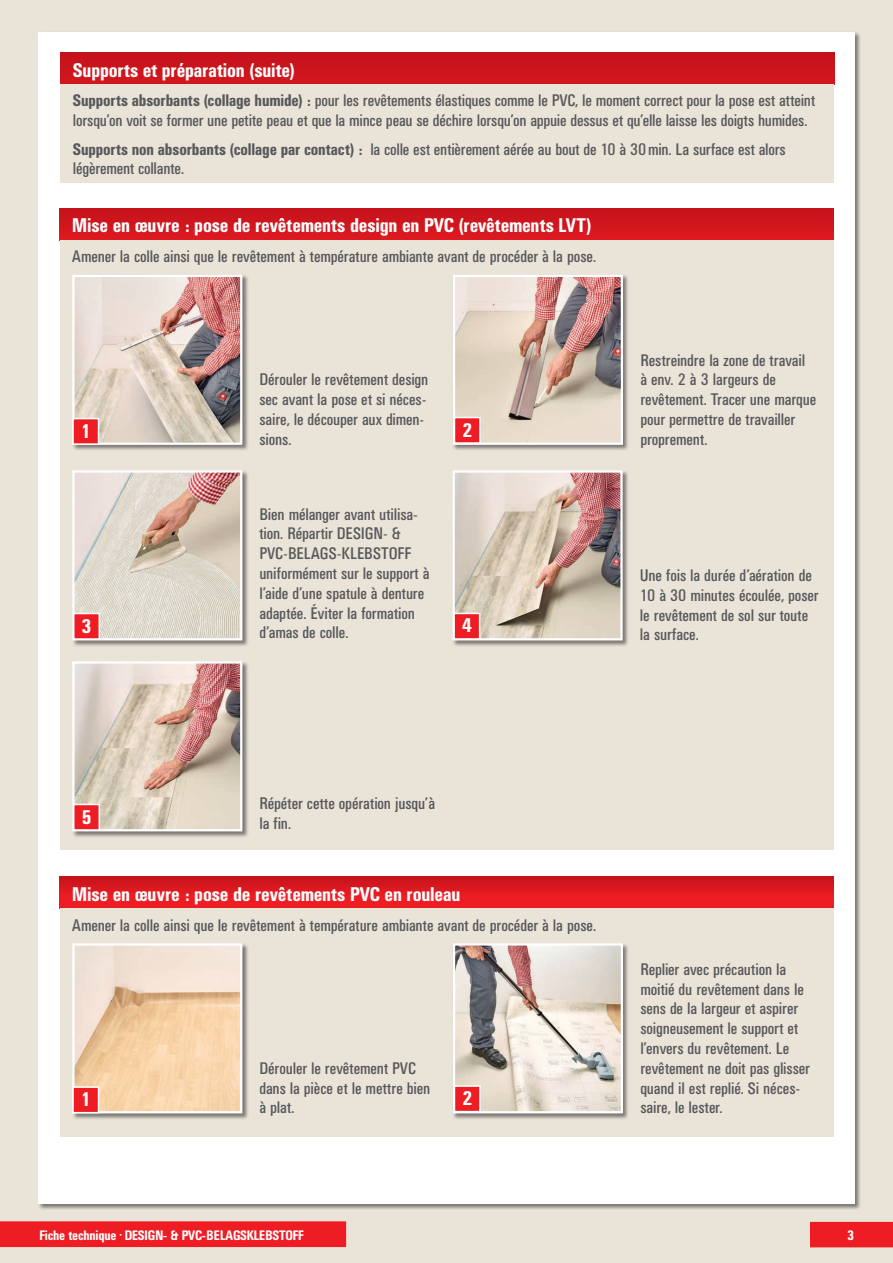
<style>
.page{position:relative;width:893px;height:1263px;background:#e9e3d8}
.page>*{position:absolute;margin:0;border:0;box-sizing:border-box;transform-origin:0 0}
.t1{font:500 condensed 19.5px "UN11";letter-spacing:.005em;color:#fff}
.t2{font:condensed 16.5px/19.8px "UN11";color:#57585a}
.t3{font:500 condensed 13.5px "UN11";color:#fff}
.s1{font-weight:500}
</style>
<div class="page">
<div style="left:38px;top:32px;width:817px;height:1171px;background:#fff"></div>
<div style="left:810px;top:1222px;width:83px;height:25px;background:#ee1d23"></div>
<div style="left:0;top:1221px;width:346px;height:26px;background:#ee1d23"></div>
<div style="left:60px;top:208px;width:773px;height:32px;background:linear-gradient(to right,#d1161e,#d1161e)"></div>
<div style="left:60px;top:240px;width:773px;height:610px;background:#e9e3d8"></div>
<div style="left:452px;top:470px;width:177px;height:177px;background:#231f20;opacity:.55"></div>
<img style="left:456px;top:473px;width:164px;height:164px">
<div style="left:453px;top:470px;width:170px;height:170px;border:2px solid #fff"></div>
<div style="left:454px;top:613px;width:26px;height:26px;background:#ee1d23"></div>
<div style="left:453px;top:613px;width:27px;height:27px;border:2px solid #fff"></div>
<div style="left:72px;top:470px;width:177px;height:177px;background:#231f20;opacity:.55"></div>
<img style="left:75px;top:473px;width:164px;height:164px">
<div style="left:72px;top:470px;width:170px;height:170px;border:2px solid #fff"></div>
<div style="left:74px;top:613px;width:25px;height:26px;background:#ee1d23"></div>
<div style="left:73px;top:613px;width:27px;height:27px;border:2px solid #fff"></div>
<div style="left:72px;top:661px;width:177px;height:177px;background:#231f20;opacity:.55"></div>
<img style="left:75px;top:664px;width:164px;height:164px">
<div style="left:72px;top:661px;width:170px;height:170px;border:2px solid #fff"></div>
<div style="left:74px;top:804px;width:25px;height:26px;background:#ee1d23"></div>
<div style="left:73px;top:804px;width:27px;height:27px;border:2px solid #fff"></div>
<div style="left:453px;top:274px;width:177px;height:177px;background:#231f20;opacity:.55"></div>
<img style="left:456px;top:278px;width:164px;height:164px">
<div style="left:453px;top:275px;width:170px;height:170px;border:2px solid #fff"></div>
<div style="left:454px;top:417px;width:26px;height:26px;background:#ee1d23"></div>
<div style="left:454px;top:417px;width:27px;height:27px;border:2px solid #fff"></div>
<div style="left:72px;top:274px;width:177px;height:177px;background:#231f20;opacity:.55"></div>
<img style="left:75px;top:278px;width:164px;height:164px">
<div style="left:72px;top:275px;width:170px;height:170px;border:2px solid #fff"></div>
<div style="left:73px;top:419px;width:26px;height:25px;background:#ee1d23"></div>
<div style="left:72px;top:418px;width:27px;height:27px;border:2px solid #fff"></div>
<div style="left:60px;top:877px;width:773px;height:32px;background:linear-gradient(to bottom,#cb141d,#f61f25)"></div>
<div style="left:60px;top:909px;width:773px;height:228px;background:#e9e3d8"></div>
<div style="left:453px;top:943px;width:177px;height:177px;background:#231f20;opacity:.55"></div>
<img style="left:456px;top:946px;width:164px;height:164px">
<div style="left:453px;top:943px;width:170px;height:170px;border:2px solid #fff"></div>
<div style="left:454px;top:1086px;width:26px;height:25px;background:#ee1d23"></div>
<div style="left:454px;top:1085px;width:27px;height:27px;border:2px solid #fff"></div>
<div style="left:72px;top:943px;width:177px;height:177px;background:#231f20;opacity:.55"></div>
<img style="left:75px;top:946px;width:164px;height:164px">
<div style="left:72px;top:943px;width:170px;height:170px;border:2px solid #fff"></div>
<div style="left:73px;top:1087px;width:26px;height:26px;background:#ee1d23"></div>
<div style="left:72px;top:1086px;width:27px;height:27px;border:2px solid #fff"></div>
<div style="left:60px;top:53px;width:774px;height:32px;background:#cc141c"></div>
<div style="left:60px;top:85px;width:774px;height:98px;background:#e9e3d8"></div>
<p class="t1" style="left:73px;top:58px;width:223px">Supports et préparation (suite)</p>
<p class="t2" style="left:73px;top:91px;width:743px"><span class="s1">Supports absorbants (collage humide) :</span> pour les revêtements élastiques comme le PVC, le moment correct pour la pose est atteint lorsqu’on voit se former une petite peau et que la mince peau se déchire lorsqu’on appuie dessus et qu’elle laisse les doigts humides.</p>
<p class="t2" style="left:73px;top:139px;width:714px"><span class="s1">Supports non absorbants (collage par contact) :</span> la colle est entièrement aérée au bout de 10 à 30min. La surface est alors légèrement collante.</p>
<p class="t1" style="left:72px;top:214px;width:520px">Mise en œuvre : pose de revêtements design en PVC (revêtements LVT)</p>
<p class="t2" style="left:72px;top:246px;width:525px">Amener la colle ainsi que le revêtement à température ambiante avant de procéder à la pose.</p>
<p class="t2" style="left:259px;top:370px;width:170px">Dérouler le revêtement design sec avant la pose et si néces&shy;saire, le découper aux dimen&shy;sions.</p>
<p class="t1" style="left:81px;top:420px;width:11px">1</p>
<p class="t1" style="left:462px;top:418px;width:11px">2</p>
<p class="t2" style="left:259px;top:504px;width:172px">Bien mélanger avant utilisa&shy;tion. Répartir DESIGN- &amp;<br>PVC-BELAGS-KLEBSTOFF uniformément sur le support à l’aide d’une spatule à denture adaptée. Éviter la formation d’amas de colle.</p>
<p class="t1" style="left:82px;top:614px;width:11px">3</p>
<p class="t1" style="left:462px;top:614px;width:11px">4</p>
<p class="t2" style="left:640px;top:350px;width:177px">Restreindre la zone de travail<br>à env. 2 à 3 largeurs de revêtement. Tracer une marque pour permettre de travailler proprement.</p>
<p class="t2" style="left:640px;top:565px;width:180px">Une fois la durée d’aération de<br>10 à 30 minutes écoulée, poser le revêtement de sol sur toute la surface.</p>
<p class="t1" style="left:82px;top:805px;width:11px">5</p>
<p class="t2" style="left:259px;top:794px;width:177px">Répéter cette opération jusqu’à la fin.</p>
<p class="t1" style="left:72px;top:882px;width:389px">Mise en œuvre : pose de revêtements PVC en rouleau</p>
<p class="t2" style="left:72px;top:915px;width:525px">Amener la colle ainsi que le revêtement à température ambiante avant de procéder à la pose.</p>
<p class="t2" style="left:259px;top:1058px;width:172px">Dérouler le revêtement PVC dans la pièce et le mettre bien à plat.</p>
<p class="t1" style="left:81px;top:1088px;width:11px">1</p>
<p class="t1" style="left:462px;top:1087px;width:11px">2</p>
<p class="t2" style="left:640px;top:959px;width:171px">Replier avec précaution la moitié du revêtement dans le sens de la largeur et aspirer soigneusement le support et l’envers du revêtement. Le revêtement ne doit pas glisser quand il est replié. Si néces&shy;saire, le lester.</p>
<p class="t3" style="left:39px;top:1227px;width:266px">Fiche technique <sup>•</sup> DESIGN- &amp; PVC-BELAGSKLEBSTOFF</p>
<p class="t3" style="left:847px;top:1227px;width:8px">3</p>
</div>
